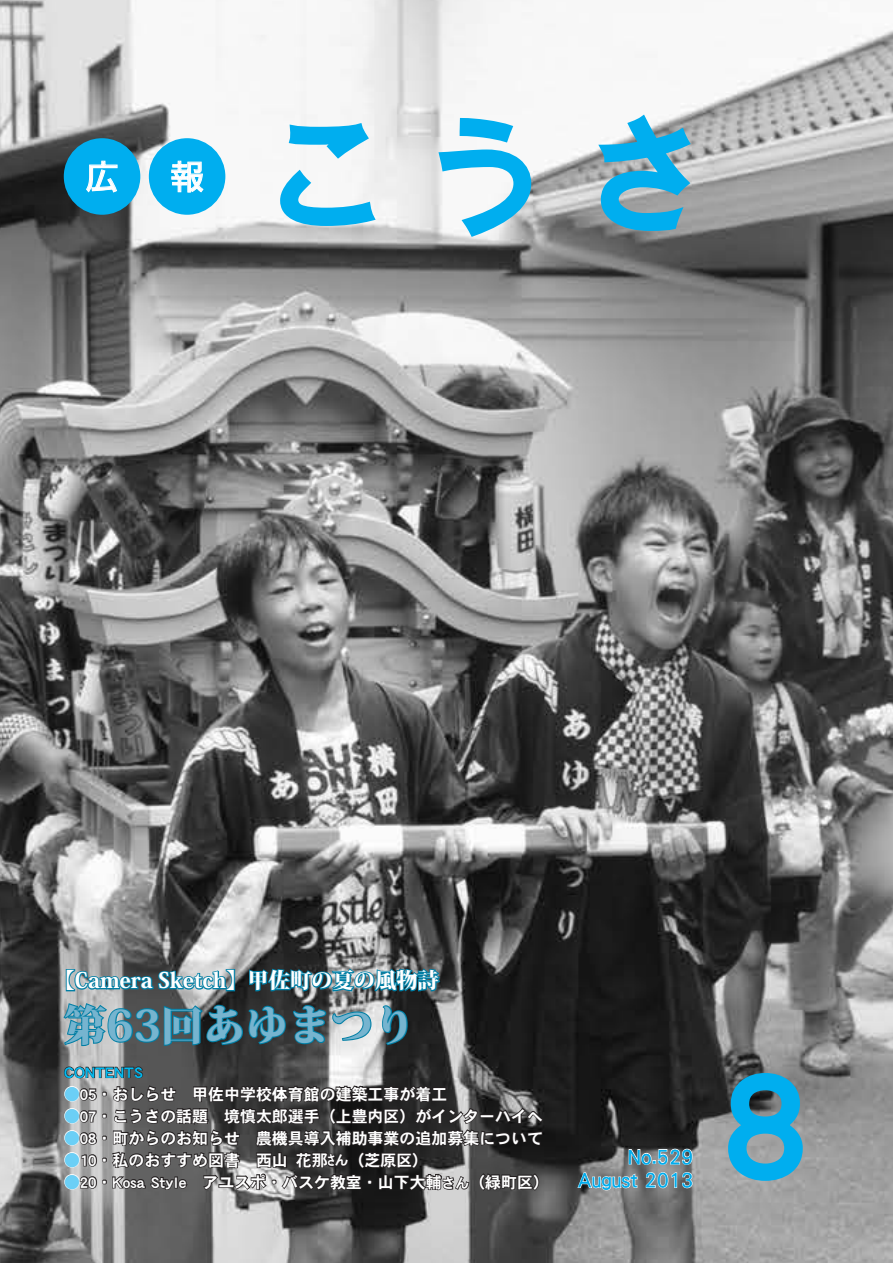
<style>
.page{position:relative;width:893px;height:1263px;background:#fff}
.page>*{position:absolute;margin:0;border:0;box-sizing:border-box;transform-origin:0 0}
.t1{font:127.5px "DF Gothic P Std W5";color:#00aeef}
.t2{font:800 42.45px "Koz Min Pro";color:#76b4cf}
.t3{font:34.05px "DF Gothic P Std W5";color:#fff}
.t4{font:800 21.3px "Koz Min Pro";color:#fff}
.t5{font:21.3px/23.4px "DF Gothic P Std W5";color:#00aeef;text-align:right}
.t6{font:15.9px "DFHS Gothic Std W7";color:#fff}
.t7{font:15.9px "DFHS Gothic Std W7";color:#00baf1}
.s1{color:#6bcff6}
.s2{font-size:13.8px}
</style>
<div class="page">
<img style="left:0;top:0;width:893px;height:1263px">
<div style="left:64px;top:138px;width:76px;height:77px;background:#00aeef;border-radius:50%"></div>
<div style="left:149px;top:138px;width:76px;height:77px;background:#00aeef;border-radius:50%"></div>
<svg style="left:277px;top:118px;width:103px;height:112px"></svg>
<svg style="left:434px;top:114px;width:101px;height:127px"></svg>
<svg style="left:592px;top:109px;width:104px;height:125px;background:#7db5ca"></svg>
<svg style="left:86px;top:160px;width:32px;height:33px"></svg>
<svg style="left:171px;top:160px;width:33px;height:33px"></svg>
<svg style="left:628px;top:1148px;width:65px;height:17px"></svg>
<svg style="left:577px;top:1172px;width:61px;height:19px"></svg>
<svg style="left:645px;top:1171px;width:48px;height:18px"></svg>
<svg style="left:62px;top:958px;width:379px;height:97px;background:#506f78"></svg>
<svg style="left:725px;top:1069px;width:81px;height:115px;background:#4f95af"></svg>
<svg style="left:64px;top:1066px;width:481px;height:126px;background:#4a4949"></svg>
<h3 class="t3" style="left:85px;top:158px;width:36px">広</h3>
<h3 class="t3" style="left:170px;top:158px;width:36px">報</h3>
<h1 class="t1" style="left:263px;top:106px;width:448px">こうさ</h1>
<h3 class="t4" style="left:53px;top:964px;width:387px">【Camera Sketch】甲佐町の夏の風物詩</h3>
<h2 class="t2" style="left:64px;top:994px;width:354px">第63回あゆまつり</h2>
<p class="t7" style="left:64px;top:1063px;width:80px">CONTENTS</p>
<p class="t6" style="left:64px;top:1085px;width:385px"><span class="s1">●</span>05・おしらせ　甲佐中学校体育館の建築工事が着工</p>
<p class="t6" style="left:64px;top:1107px;width:480px"><span class="s1">●</span>07・こうさの話題　境慎太郎選手（上豊内区）がインターハイへ</p>
<p class="t6" style="left:64px;top:1129px;width:480px"><span class="s1">●</span>08・町からのお知らせ　農機具導入補助事業の追加募集について</p>
<p class="t6" style="left:64px;top:1151px;width:366px"><span class="s1">●</span>10・私のおすすめ図書　西山 花那<span class="s2">さん</span>（芝原区）</p>
<p class="t6" style="left:64px;top:1173px;width:486px"><span class="s1">●</span>20・Kosa Style　アユスポ・バスケ教室・山下大輔<span class="s2">さん</span>（緑町区）</p>
<h3 class="t5" style="left:578px;top:1144px;width:117px">No.529<br>August 2013</h3>
<h1 class="t1" style="left:702px;top:1058px;width:129px">８</h1>
</div>
